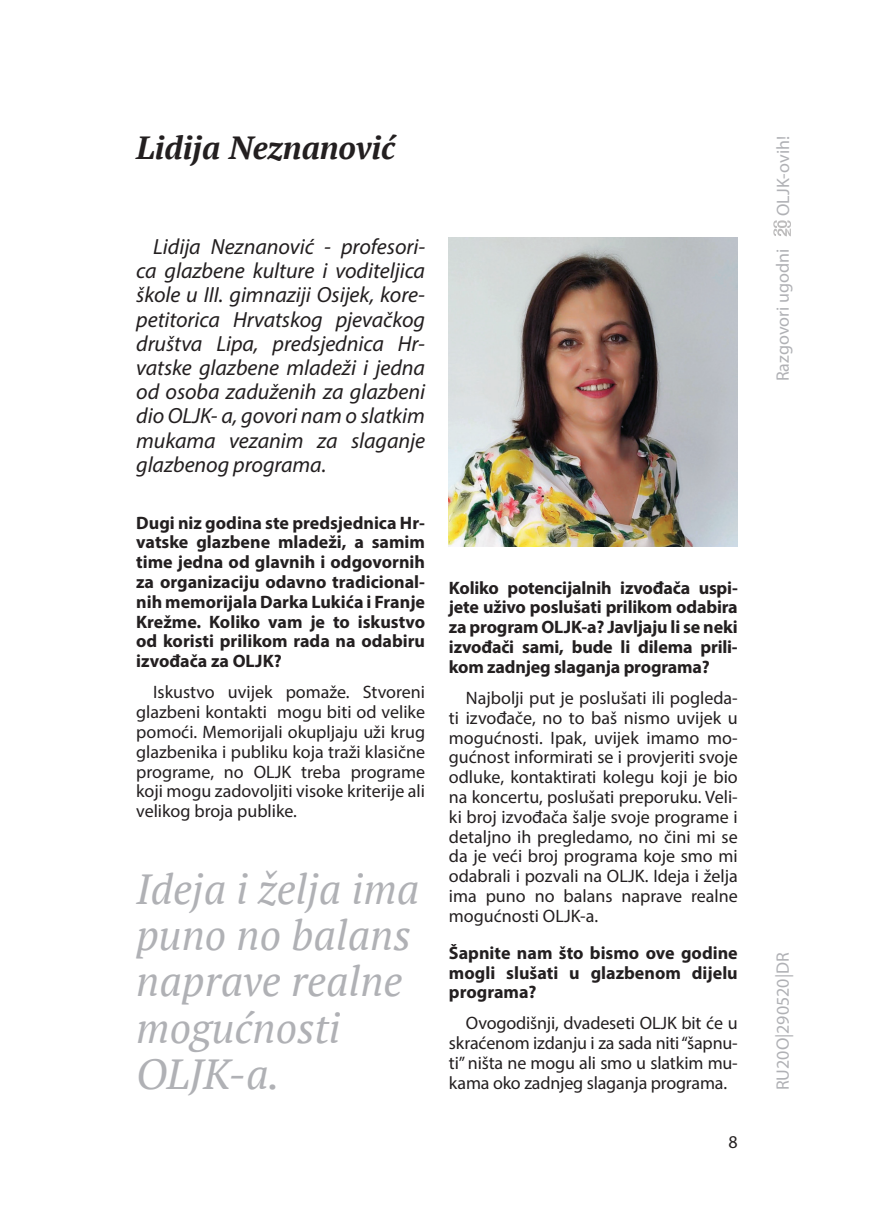
<style>
.page{position:relative;width:874px;height:1225px;background:#fff}
.page>*{position:absolute;margin:0;border:0;box-sizing:border-box;transform-origin:0 0}
.t1{font:italic 42px/46.2px "PT Serif";color:#b0b1b5}
.t2{font:italic 700 32px "PT Serif";color:#231f20}
.t3{font:italic 22px/24.2px "Myriad Pro";letter-spacing:-.005em;color:#231f20;text-align:justify}
.t4{font:18px/19.8px "Myriad Pro";color:#231f20;text-align:justify}
.t5{font:700 18px/19.8px "Myriad Pro";color:#231f20;text-align:justify}
.t6{font:18px "Myriad Pro";color:#b0b1b5}
</style>
<div class="page">
<img style="left:448px;top:237px;width:289px;height:309px">
<svg style="left:773px;top:220px;width:17px;height:16px"></svg>
<h2 class="t2" style="left:136px;top:127px;width:261px">Lidija Neznanović</h2>
<p class="t3" style="left:136px;top:234px;width:290px;text-indent:17px">Lidija Neznanović - profesori&shy;ca glazbene kulture i voditeljica škole u III. gimnaziji Osijek, kore&shy;petitorica Hrvatskog pjevačkog društva Lipa, predsjednica Hr&shy;vatske glazbene mladeži i jedna od osoba zaduženih za glazbeni dio OLJK- a, govori nam o slatkim mukama vezanim za slaganje glazbenog programa.</p>
<p class="t5" style="left:136px;top:512px;width:290px">Dugi niz godina ste predsjednica Hr&shy;vatske glazbene mladeži, a samim time jedna od glavnih i odgovornih za organizaciju odavno tradicional&shy;nih memorijala Darka Lukića i Franje Krežme. Koliko vam je to iskustvo od koristi prilikom rada na odabiru izvođača za OLJK?</p>
<p class="t4" style="left:136px;top:682px;width:290px;text-indent:17px">Iskustvo uvijek pomaže. Stvoreni glazbeni kontakti mogu biti od velike pomoći. Memorijali okupljaju uži krug glazbenika i publiku koja traži klasične programe, no OLJK treba programe koji mogu zadovoljiti visoke kriterije ali velikog broja publike.</p>
<h1 class="t1" style="left:136px;top:865px;width:284px">Ideja i želja ima puno no balans naprave realne mogućnosti<br>OLJK-a.</h1>
<p class="t5" style="left:448px;top:577px;width:290px">Koliko potencijalnih izvođača uspi&shy;jete uživo poslušati prilikom odabira za program OLJK-a? Javljaju li se neki izvođači sami, bude li dilema prili&shy;kom zadnjeg slaganja programa?</p>
<p class="t4" style="left:448px;top:688px;width:290px;text-indent:17px">Najbolji put je poslušati ili pogleda&shy;ti izvođače, no to baš nismo uvijek u mogućnosti. Ipak, uvijek imamo mo&shy;gućnost informirati se i provjeriti svoje odluke, kontaktirati kolegu koji je bio na koncertu, poslušati preporuku. Veli&shy;ki broj izvođača šalje svoje programe i detaljno ih pregledamo, no čini mi se da je veći broj programa koje smo mi odabrali i pozvali na OLJK. Ideja i želja ima puno no balans naprave realne mogućnosti OLJK-a.</p>
<p class="t5" style="left:448px;top:942px;width:290px">Šapnite nam što bismo ove godine mogli slušati u glazbenom dijelu programa?</p>
<p class="t4" style="left:448px;top:1013px;width:290px;text-indent:17px">Ovogodišnji, dvadeseti OLJK bit će u skraćenom izdanju i za sada niti “šapnu&shy;ti” ništa ne mogu ali smo u slatkim mu&shy;kama oko zadnjeg slaganja programa.</p>
<p class="t4" style="left:728px;top:1131px;width:11px">8</p>
<p class="t6" style="left:771px;top:216px;width:81px;rotate:-90deg">OLJK-ovih!</p>
<p class="t6" style="left:771px;top:381px;width:134px;rotate:-90deg">Razgovori ugodni</p>
<p class="t6" style="left:771px;top:1090px;width:139px;rotate:-90deg">RU20O|290520|DR</p>
</div>
